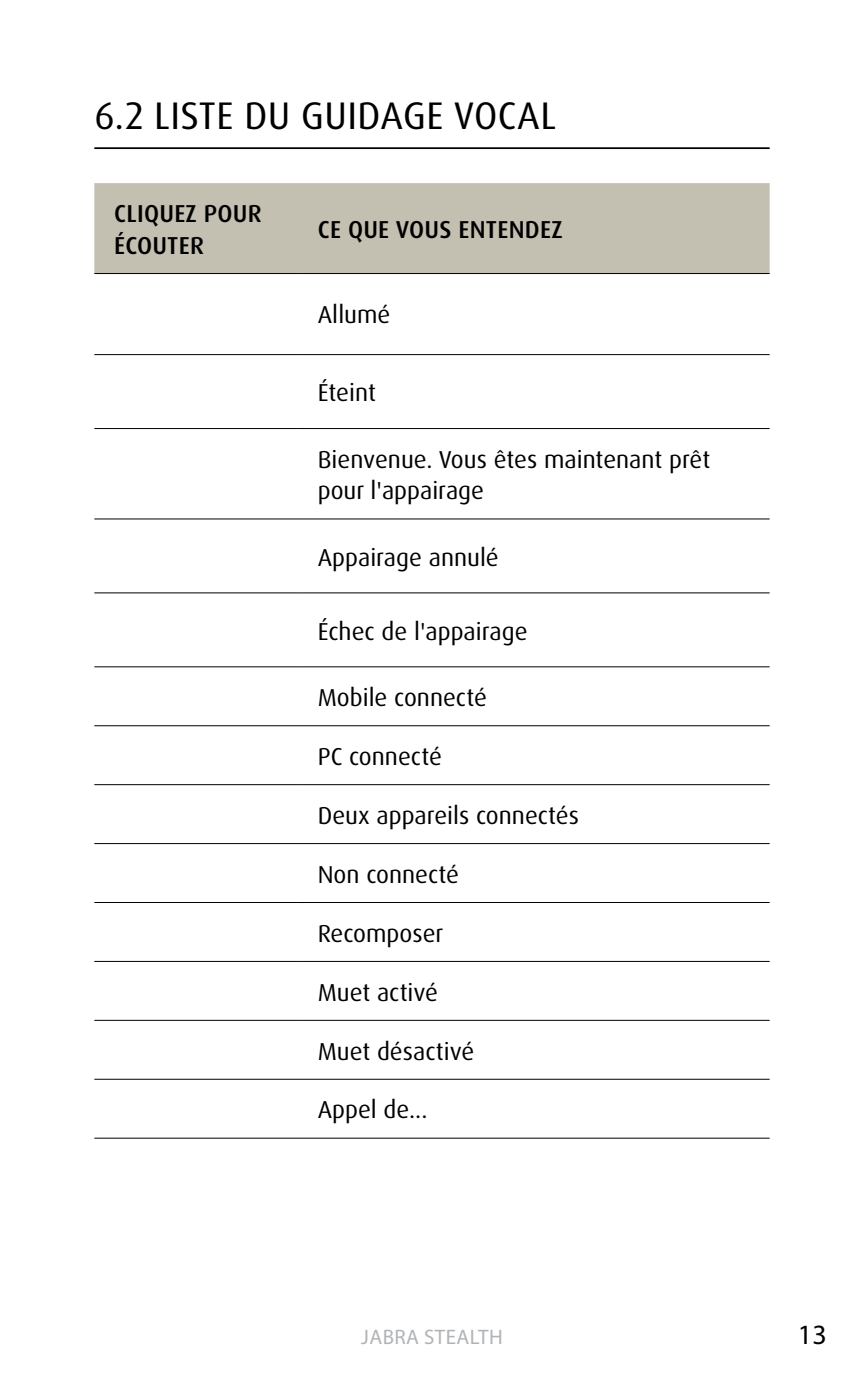
<style>
.page{position:relative;width:864px;height:1389px;background:#fff}
.page>*{position:absolute;margin:0;border:0;box-sizing:border-box;transform-origin:0 0}
.t1{font:38.5px "Dax Pro";letter-spacing:.01em;color:#000}
.t2{font:28px "Myriad Pro";color:#000}
.t3{font:24.5px/31.5px "Dax Pro";color:#000}
.t4{font:500 24.5px/31.5px "Dax Pro";letter-spacing:.01em;color:#000}
.t5{font:21px "Myriad Pro";letter-spacing:.02em;color:#b1b4b6}
</style>
<div class="page">
<hr style="left:94px;top:147px;width:675px;height:2px;background:#000">
<div style="left:94px;top:183px;width:675px;height:90px;background:#c4c0b1"></div>
<svg style="left:94px;top:355px;width:675px;height:783px"></svg>
<hr style="left:94px;top:273px;width:204px;height:1px;background:#000">
<hr style="left:298px;top:273px;width:471px;height:1px;background:#000">
<hr style="left:298px;top:592px;width:471px;height:1px;background:#000">
<hr style="left:298px;top:518px;width:471px;height:2px;background:#000">
<hr style="left:298px;top:428px;width:471px;height:1px;background:#000">
<hr style="left:298px;top:354px;width:471px;height:1px;background:#000">
<hr style="left:94px;top:354px;width:204px;height:1px;background:#000">
<hr style="left:94px;top:428px;width:204px;height:1px;background:#000">
<hr style="left:94px;top:518px;width:204px;height:2px;background:#000">
<hr style="left:94px;top:592px;width:204px;height:1px;background:#000">
<hr style="left:94px;top:666px;width:204px;height:1px;background:#000">
<hr style="left:94px;top:725px;width:204px;height:1px;background:#000">
<hr style="left:94px;top:784px;width:204px;height:1px;background:#000">
<hr style="left:94px;top:843px;width:204px;height:1px;background:#000">
<hr style="left:94px;top:902px;width:204px;height:1px;background:#000">
<hr style="left:94px;top:961px;width:204px;height:1px;background:#000">
<hr style="left:94px;top:1020px;width:204px;height:1px;background:#000">
<hr style="left:94px;top:1079px;width:204px;height:1px;background:#000">
<hr style="left:94px;top:1138px;width:204px;height:1px;background:#000">
<hr style="left:298px;top:666px;width:471px;height:1px;background:#000">
<hr style="left:298px;top:725px;width:471px;height:1px;background:#000">
<hr style="left:298px;top:784px;width:471px;height:1px;background:#000">
<hr style="left:298px;top:843px;width:471px;height:1px;background:#000">
<hr style="left:298px;top:902px;width:471px;height:1px;background:#000">
<hr style="left:298px;top:961px;width:471px;height:1px;background:#000">
<hr style="left:298px;top:1020px;width:471px;height:1px;background:#000">
<hr style="left:298px;top:1079px;width:471px;height:1px;background:#000">
<hr style="left:298px;top:1138px;width:471px;height:1px;background:#000">
<h1 class="t1" style="left:94px;top:91px;width:463px">6.2 LISTE DU GUIDAGE VOCAL</h1>
<p class="t4" style="left:114px;top:198px;width:149px">CLIQUEZ POUR<br>ÉCOUTER</p>
<p class="t4" style="left:318px;top:214px;width:246px">CE QUE VOUS ENTENDEZ</p>
<p class="t3" style="left:317px;top:299px;width:74px">Allumé</p>
<p class="t3" style="left:317px;top:377px;width:60px">Éteint</p>
<p class="t3" style="left:317px;top:444px;width:394px">Bienvenue. Vous êtes maintenant prêt pour l'appairage</p>
<p class="t3" style="left:317px;top:541px;width:182px">Appairage annulé</p>
<p class="t3" style="left:317px;top:615px;width:211px">Échec de l'appairage</p>
<p class="t3" style="left:317px;top:682px;width:171px">Mobile connecté</p>
<p class="t3" style="left:317px;top:741px;width:125px">PC connecté</p>
<p class="t3" style="left:317px;top:800px;width:263px">Deux appareils connectés</p>
<p class="t3" style="left:317px;top:859px;width:143px">Non connecté</p>
<p class="t3" style="left:317px;top:918px;width:127px">Recomposer</p>
<p class="t3" style="left:317px;top:976px;width:122px">Muet activé</p>
<p class="t3" style="left:317px;top:1035px;width:158px">Muet désactivé</p>
<p class="t3" style="left:317px;top:1094px;width:111px">Appel de...</p>
<p class="t5" style="left:361px;top:1324px;width:143px">JABRA STEALTH</p>
<p class="t2" style="left:797px;top:1317px;width:30px">13</p>
</div>
